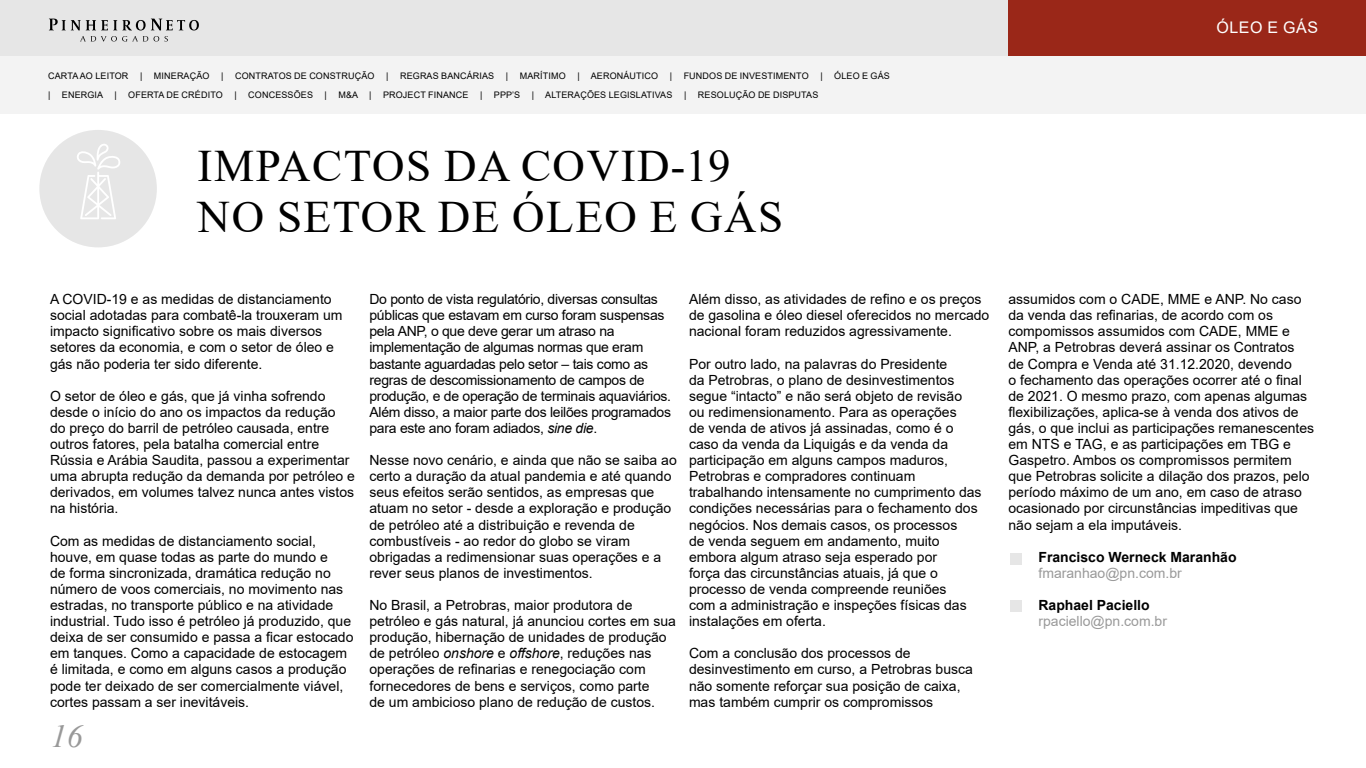
<style>
.page{position:relative;width:1366px;height:768px;background:#fff}
.page>*{position:absolute;margin:0;border:0;box-sizing:border-box;transform-origin:0 0}
.t1{font:45px/51.8px "Times New Roman";letter-spacing:.035em;color:#000}
.t2{font:italic 32px "Times New Roman";color:#999}
.t3{font:16px "Arial";letter-spacing:.035em;color:#fff}
.t4{font:14px/16.1px "Arial";color:#000}
.t5{font:14px/16.1px "Arial";letter-spacing:-.02em;color:#000}
.t6{font:700 14px "Arial";color:#000}
.t7{font:14px "Arial";color:#999}
.t8{font:9px "Arial";letter-spacing:.015em;color:#000}
.s1{font-style:italic}
</style>
<div class="page">
<div style="left:0;top:56px;width:1366px;height:58px;background:#f3f3f3"></div>
<div style="left:0;top:0;width:1366px;height:56px;background:#e6e6e6"></div>
<svg style="left:49px;top:19px;width:150px;height:23px"></svg>
<div style="left:39px;top:130px;width:118px;height:117px;background:#e6e6e6;border-radius:50%"></div>
<div style="left:1010px;top:553px;width:12px;height:12px;background:#e6e6e6"></div>
<div style="left:1010px;top:600px;width:12px;height:12px;background:#e6e6e6"></div>
<svg style="left:77px;top:144px;width:43px;height:75px"></svg>
<div style="left:1008px;top:0;width:358px;height:56px;background:#9a2718"></div>
<p class="t8" style="left:48px;top:69px;width:82px">CARTA AO LEITOR</p>
<p class="t8" style="left:140px;top:69px;width:4px">|</p>
<p class="t8" style="left:154px;top:69px;width:57px">MINERAÇÃO</p>
<p class="t8" style="left:221px;top:69px;width:4px">|</p>
<p class="t8" style="left:235px;top:69px;width:141px">CONTRATOS DE CONSTRUÇÃO</p>
<p class="t8" style="left:386px;top:69px;width:4px">|</p>
<p class="t8" style="left:400px;top:69px;width:96px">REGRAS BANCÁRIAS</p>
<p class="t8" style="left:506px;top:69px;width:4px">|</p>
<p class="t8" style="left:520px;top:69px;width:47px">MARÍTIMO</p>
<p class="t8" style="left:577px;top:69px;width:82px">| AERONÁUTICO</p>
<p class="t8" style="left:670px;top:69px;width:4px">|</p>
<p class="t8" style="left:684px;top:69px;width:127px">FUNDOS DE INVESTIMENTO</p>
<p class="t8" style="left:820px;top:69px;width:4px">|</p>
<p class="t8" style="left:834px;top:69px;width:57px">ÓLEO E GÁS</p>
<p class="t8" style="left:48px;top:88px;width:4px">|</p>
<p class="t8" style="left:62px;top:88px;width:56px">ENERGIA |</p>
<p class="t8" style="left:128px;top:88px;width:96px">OFERTA DE CRÉDITO</p>
<p class="t8" style="left:234px;top:88px;width:4px">|</p>
<p class="t8" style="left:248px;top:88px;width:66px">CONCESSÕES</p>
<p class="t8" style="left:325px;top:88px;width:4px">|</p>
<p class="t8" style="left:339px;top:88px;width:34px">M&amp;A |</p>
<p class="t8" style="left:383px;top:88px;width:87px">PROJECT FINANCE</p>
<p class="t8" style="left:480px;top:88px;width:4px">|</p>
<p class="t8" style="left:494px;top:88px;width:28px">PPP’S</p>
<p class="t8" style="left:532px;top:88px;width:142px">| ALTERAÇÕES LEGISLATIVAS</p>
<p class="t8" style="left:684px;top:88px;width:4px">|</p>
<p class="t8" style="left:698px;top:88px;width:122px">RESOLUÇÃO DE DISPUTAS</p>
<h1 class="t1" style="left:198px;top:138px;width:587px">IMPACTOS DA COVID-19<br>NO SETOR DE ÓLEO E GÁS</h1>
<p class="t3" style="left:1216px;top:16px;width:103px">ÓLEO E GÁS</p>
<p class="t4" style="left:50px;top:291px;width:294px">A COVID-19 e as medidas de distanciamento social adotadas para combatê-la trouxeram um impacto significativo sobre os mais diversos setores da economia, e com o setor de óleo e gás não poderia ter sido diferente.</p>
<p class="t4" style="left:50px;top:388px;width:307px">O setor de óleo e gás, que já vinha sofrendo desde o início do ano os impactos da redução<br>do preço do barril de petróleo causada, entre outros fatores, pela batalha comercial entre Rússia e Arábia Saudita, passou a experimentar uma abrupta redução da demanda por petróleo e derivados, em volumes talvez nunca antes vistos na história.</p>
<p class="t4" style="left:50px;top:533px;width:305px">Com as medidas de distanciamento social, houve, em quase todas as parte do mundo e<br>de forma sincronizada, dramática redução no número de voos comerciais, no movimento nas estradas, no transporte público e na atividade industrial. Tudo isso é petróleo já produzido, que deixa de ser consumido e passa a ficar estocado em tanques. Como a capacidade de estocagem é limitada, e como em alguns casos a produção pode ter deixado de ser comercialmente viável, cortes passam a ser inevitáveis.</p>
<h2 class="t2" style="left:51px;top:715px;width:33px">16</h2>
<p class="t5" style="left:369px;top:291px;width:303px">Do ponto de vista regulatório, diversas consultas públicas que estavam em curso foram suspensas pela ANP, o que deve gerar um atraso na implementação de algumas normas que eram bastante aguardadas pelo setor – tais como as regras de descomissionamento de campos de produção, e de operação de terminais aquaviários.<br>Além disso, a maior parte dos leilões programados para este ano foram adiados, <span class="s1">sine die</span>.</p>
<p class="t4" style="left:369px;top:452px;width:309px">Nesse novo cenário, e ainda que não se saiba ao certo a duração da atual pandemia e até quando seus efeitos serão sentidos, as empresas que atuam no setor - desde a exploração e produção de petróleo até a distribuição e revenda de combustíveis - ao redor do globo se viram obrigadas a redimensionar suas operações e a rever seus planos de investimentos.</p>
<p class="t4" style="left:369px;top:597px;width:308px">No Brasil, a Petrobras, maior produtora de petróleo e gás natural, já anunciou cortes em sua produção, hibernação de unidades de produção de petróleo <span class="s1">onshore</span> e <span class="s1">offshore</span>, reduções nas operações de refinarias e renegociação com fornecedores de bens e serviços, como parte<br>de um ambicioso plano de redução de custos.</p>
<p class="t4" style="left:689px;top:291px;width:302px">Além disso, as atividades de refino e os preços de gasolina e óleo diesel oferecidos no mercado nacional foram reduzidos agressivamente.</p>
<p class="t4" style="left:689px;top:356px;width:294px">Por outro lado, na palavras do Presidente<br>da Petrobras, o plano de desinvestimentos segue “intacto” e não será objeto de revisão<br>ou redimensionamento. Para as operações<br>de venda de ativos já assinadas, como é o caso da venda da Liquigás e da venda da participação em alguns campos maduros, Petrobras e compradores continuam trabalhando intensamente no cumprimento das condições necessárias para o fechamento dos negócios. Nos demais casos, os processos<br>de venda seguem em andamento, muito embora algum atraso seja esperado por<br>força das circunstâncias atuais, já que o processo de venda compreende reuniões<br>com a administração e inspeções físicas das instalações em oferta.</p>
<p class="t4" style="left:689px;top:645px;width:286px">Com a conclusão dos processos de desinvestimento em curso, a Petrobras busca não somente reforçar sua posição de caixa, mas também cumprir os compromissos</p>
<p class="t4" style="left:1008px;top:291px;width:307px">assumidos com o CADE, MME e ANP. No caso da venda das refinarias, de acordo com os compomissos assumidos com CADE, MME e ANP, a Petrobras deverá assinar os Contratos<br>de Compra e Venda até 31.12.2020, devendo<br>o fechamento das operações ocorrer até o final de 2021. O mesmo prazo, com apenas algumas flexibilizações, aplica-se à venda dos ativos de gás, o que inclui as participações remanescentes em NTS e TAG, e as participações em TBG e Gaspetro. Ambos os compromissos permitem que Petrobras solicite a dilação dos prazos, pelo período máximo de um ano, em caso de atraso ocasionado por circunstâncias impeditivas que não sejam a ela imputáveis.</p>
<p class="t6" style="left:1038px;top:547px;width:200px">Francisco Werneck Maranhão</p>
<p class="t7" style="left:1038px;top:563px;width:145px">fmaranhao@pn.com.br</p>
<p class="t6" style="left:1038px;top:595px;width:113px">Raphael Paciello</p>
<p class="t7" style="left:1038px;top:612px;width:130px">rpaciello@pn.com.br</p>
</div>
